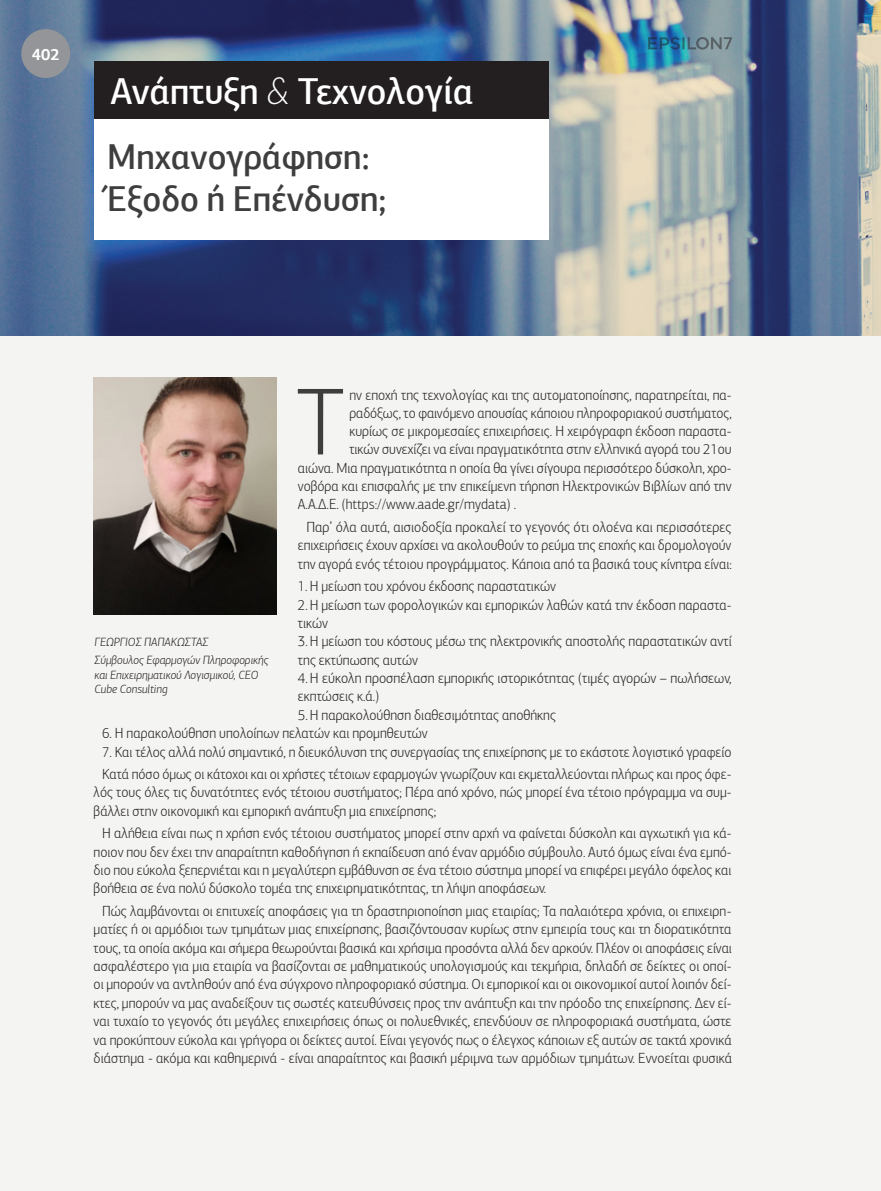
<style>
.page{position:relative;width:881px;height:1191px;background:#fff}
.page>*{position:absolute;margin:0;border:0;box-sizing:border-box;transform-origin:0 0}
.BODY_TEXT_ΜΕ_ΑΡΧΙΓΡΑ{font:300 95.7px "PF Agora Sans Pro";color:#3e3e3f;scale:.95 1}
.ΡΩΤΗΣΑΤΕ{font:500 37.5px "PF Agora Sans Pro";color:#fff;scale:.95 1}
.ΤΙΤΛΟΣ_ΑΡΘΡΟΥ_ΣΤΗ_ΣΕ{font:500 36px "PF Agora Sans Pro";color:#3e3e3f;scale:.95 1}
.ΒΑΣΙΚΟΣ_ΤΙΤΛΟΣ_ΠΑΡΑΓ{font:700 16.5px "PF Agora Sans Pro";color:#fff;scale:.95 1}
.BODY_TEXT_ΠΕΡΙΟΔΙΚΟΥ{font:300 14.7px/18.3px "PF Agora Sans Pro";color:#231f20;text-align:justify;scale:.95 1}
.ΒΑΣΙΚΟ_ΜΕ_TAB_2{font:300 14.7px/18.3px "PF Agora Sans Pro";color:#231f20;scale:.95 1}
.BODY_TEXT_ΜΕ_ΑΡΧΙΓΡΑ-2{font:300 14.7px "PF Agora Sans Pro";color:#231f20;scale:.95 1}
.BODY_TEXT_ΠΕΡΙΟΔΙΚΟΥ-2{font:300 14.7px/18.3px "PF Agora Sans Pro";color:#231f20;text-align:justify;scale:.94 1}
.BODY_TEXT_ΠΕΡΙΟΔΙΚΟΥ-3{font:300 14.7px/18.3px "PF Agora Sans Pro";color:#231f20;text-align:center;scale:.96 1}
.ΒΑΣΙΚΟ_ΜΕ_TAB_2-2{font:300 14.7px/18.3px "PF Agora Sans Pro";color:#231f20;scale:.96 1}
.BODY_TEXT_ΜΕ_ΑΡΧΙΓΡΑ-3{font:300 14.7px "PF Agora Sans Pro";color:#231f20;scale:.94 1}
.BODY_TEXT_ΠΕΡΙΟΔΙΚΟΥ-4{font:italic 300 12px/14.4px "PF Agora Sans Pro";color:#231f20}
.s1{font-family:"Lato";font-weight:300;font-style:italic}
</style>
<div class="page">
<div style="left:0;top:0;width:880px;height:1191px;background:#f4f4f2"></div>
<img style="left:0;top:0;width:880px;height:335px">
<div style="left:94px;top:119px;width:454px;height:121px;background:#fff"></div>
<div style="left:94px;top:62px;width:454px;height:57px;background:#231f20"></div>
<img style="left:94px;top:377px;width:183px;height:238px">
<svg style="left:648px;top:37px;width:83px;height:13px"></svg>
<div style="left:21px;top:29px;width:49px;height:49px;background:#939598;border-radius:50%"></div>
<p class="ΒΑΣΙΚΟΣ_ΤΙΤΛΟΣ_ΠΑΡΑΓ" style="left:32px;top:44px;width:31px">402</p>
<p class="ΡΩΤΗΣΑΤΕ" style="left:111px;top:68px;width:383px">Ανάπτυξη <span class="s1">&amp;</span> Τεχνολογία</p>
<p class="ΤΙΤΛΟΣ_ΑΡΘΡΟΥ_ΣΤΗ_ΣΕ" style="left:107px;top:134px;width:277px">Μηχανογράφηση:</p>
<p class="ΤΙΤΛΟΣ_ΑΡΘΡΟΥ_ΣΤΗ_ΣΕ" style="left:107px;top:176px;width:295px">Έξοδο ή Επένδυση;</p>
<p class="BODY_TEXT_ΜΕ_ΑΡΧΙΓΡΑ" style="left:296px;top:367px;width:53px">Τ</p>
<p class="BODY_TEXT_ΜΕ_ΑΡΧΙΓΡΑ-2" style="left:349px;top:387px;width:404px">ην εποχή της τεχνολογίας και της αυτοματοποίησης, παρατηρείται, πα-</p>
<p class="BODY_TEXT_ΜΕ_ΑΡΧΙΓΡΑ-3" style="left:349px;top:405px;width:408px">ραδόξως, το φαινόμενο απουσίας κάποιου πληροφοριακού συστήματος,</p>
<p class="BODY_TEXT_ΜΕ_ΑΡΧΙΓΡΑ-2" style="left:349px;top:423px;width:404px">κυρίως σε μικρομεσαίες επιχειρήσεις. Η χειρόγραφη έκδοση παραστα-</p>
<p class="BODY_TEXT_ΜΕ_ΑΡΧΙΓΡΑ-2" style="left:349px;top:441px;width:404px">τικών συνεχίζει να είναι πραγματικότητα στην ελληνικά αγορά του 21ου</p>
<p class="BODY_TEXT_ΜΕ_ΑΡΧΙΓΡΑ-2" style="left:298px;top:459px;width:458px">αιώνα. Μια πραγματικότητα η οποία θα γίνει σίγουρα περισσότερο δύσκολη, χρο-</p>
<p class="BODY_TEXT_ΜΕ_ΑΡΧΙΓΡΑ-2" style="left:298px;top:478px;width:458px">νοβόρα και επισφαλής με την επικείμενη τήρηση Ηλεκτρονικών Βιβλίων από την</p>
<p class="BODY_TEXT_ΜΕ_ΑΡΧΙΓΡΑ-2" style="left:298px;top:496px;width:231px">Α.Α.Δ.Ε. (https://www.aade.gr/mydata) .</p>
<p class="BODY_TEXT_ΠΕΡΙΟΔΙΚΟΥ-3" style="left:298px;top:518px;width:453px">Παρ’ όλα αυτά, αισιοδοξία προκαλεί το γεγονός ότι ολοένα και περισσότερες επιχειρήσεις έχουν αρχίσει να ακολουθούν το ρεύμα της εποχής και δρομολογούν την αγορά ενός τέτοιου προγράμματος. Κάποια από τα βασικά τους κίνητρα είναι:</p>
<p class="ΒΑΣΙΚΟ_ΜΕ_TAB_2" style="left:298px;top:577px;width:273px">1.Η μείωση του χρόνου έκδοσης παραστατικών</p>
<p class="ΒΑΣΙΚΟ_ΜΕ_TAB_2" style="left:298px;top:596px;width:458px">2.Η μείωση των φορολογικών και εμπορικών λαθών κατά την έκδοση παραστα&shy;τικών</p>
<p class="ΒΑΣΙΚΟ_ΜΕ_TAB_2" style="left:298px;top:632px;width:458px">3.Η μείωση του κόστους μέσω της ηλεκτρονικής αποστολής παραστατικών αντί της εκτύπωσης αυτών</p>
<p class="ΒΑΣΙΚΟ_ΜΕ_TAB_2-2" style="left:298px;top:669px;width:453px">4.Η εύκολη προσπέλαση εμπορικής ιστορικότητας (τιμές αγορών – πωλήσεων, εκπτώσεις κ.ά.)</p>
<p class="ΒΑΣΙΚΟ_ΜΕ_TAB_2" style="left:298px;top:706px;width:273px">5.Η παρακολούθηση διαθεσιμότητας αποθήκης</p>
<p class="ΒΑΣΙΚΟ_ΜΕ_TAB_2" style="left:102px;top:724px;width:344px">6. Η παρακολούθηση υπολοίπων πελατών και προμηθευτών</p>
<p class="ΒΑΣΙΚΟ_ΜΕ_TAB_2" style="left:102px;top:742px;width:663px">7. Και τέλος αλλά πολύ σημαντικό, η διευκόλυνση της συνεργασίας της επιχείρησης με το εκάστοτε λογιστικό γραφείο</p>
<p class="BODY_TEXT_ΠΕΡΙΟΔΙΚΟΥ-2" style="left:94px;top:765px;width:680px;text-indent:9px">Κατά πόσο όμως οι κάτοχοι και οι χρήστες τέτοιων εφαρμογών γνωρίζουν και εκμεταλλεύονται πλήρως και προς όφε&shy;λός τους όλες τις δυνατότητες ενός τέτοιου συστήματος; Πέρα από χρόνο, πώς μπορεί ένα τέτοιο πρόγραμμα να συμ&shy;βάλλει στην οικονομική και εμπορική ανάπτυξη μια επιχείρησης;</p>
<p class="BODY_TEXT_ΠΕΡΙΟΔΙΚΟΥ" style="left:94px;top:824px;width:673px;text-indent:9px">Η αλήθεια είναι πως η χρήση ενός τέτοιου συστήματος μπορεί στην αρχή να φαίνεται δύσκολη και αγχωτική για κά&shy;ποιον που δεν έχει την απαραίτητη καθοδήγηση ή εκπαίδευση από έναν αρμόδιο σύμβουλο. Αυτό όμως είναι ένα εμπό&shy;διο που εύκολα ξεπερνιέται και η μεγαλύτερη εμβάθυνση σε ένα τέτοιο σύστημα μπορεί να επιφέρει μεγάλο όφελος και βοήθεια σε ένα πολύ δύσκολο τομέα της επιχειρηματικότητας, τη λήψη αποφάσεων.</p>
<p class="BODY_TEXT_ΠΕΡΙΟΔΙΚΟΥ" style="left:94px;top:902px;width:673px;text-align:center">Πώς λαμβάνονται οι επιτυχείς αποφάσεις για τη δραστηριοποίηση μιας εταιρίας; Τα παλαιότερα χρόνια, οι επιχειρη&shy;ματίες ή οι αρμόδιοι των τμημάτων μιας επιχείρησης, βασιζόντουσαν κυρίως στην εμπειρία τους και τη διορατικότητα τους, τα οποία ακόμα και σήμερα θεωρούνται βασικά και χρήσιμα προσόντα αλλά δεν αρκούν. Πλέον οι αποφάσεις είναι ασφαλέστερο για μια εταιρία να βασίζονται σε μαθηματικούς υπολογισμούς και τεκμήρια, δηλαδή σε δείκτες οι οποί&shy;οι μπορούν να αντληθούν από ένα σύγχρονο πληροφοριακό σύστημα. Οι εμπορικοί και οι οικονομικοί αυτοί λοιπόν δεί&shy;κτες, μπορούν να μας αναδείξουν τις σωστές κατευθύνσεις προς την ανάπτυξη και την πρόοδο της επιχείρησης. Δεν εί&shy;ναι τυχαίο το γεγονός ότι μεγάλες επιχειρήσεις όπως οι πολυεθνικές, επενδύουν σε πληροφοριακά συστήματα, ώστε να προκύπτουν εύκολα και γρήγορα οι δείκτες αυτοί. Είναι γεγονός πως ο έλεγχος κάποιων εξ αυτών σε τακτά χρονικά διάστημα - ακόμα και καθημερινά - είναι απαραίτητος και βασική μέριμνα των αρμόδιων τμημάτων. Εννοείται φυσικά</p>
<p class="BODY_TEXT_ΠΕΡΙΟΔΙΚΟΥ-4" style="left:94px;top:634px;width:115px">ΓΕΏΡΓΙΟΣ ΠΑΠΑΚΏΣΤΑΣ</p>
<p class="BODY_TEXT_ΠΕΡΙΟΔΙΚΟΥ-4" style="left:94px;top:653px;width:176px">Σύμβουλος Εφαρμογών Πληροφορικής και Επιχειρηματικού Λογισμικού, CEO<br>Cube Consulting</p>
</div>
